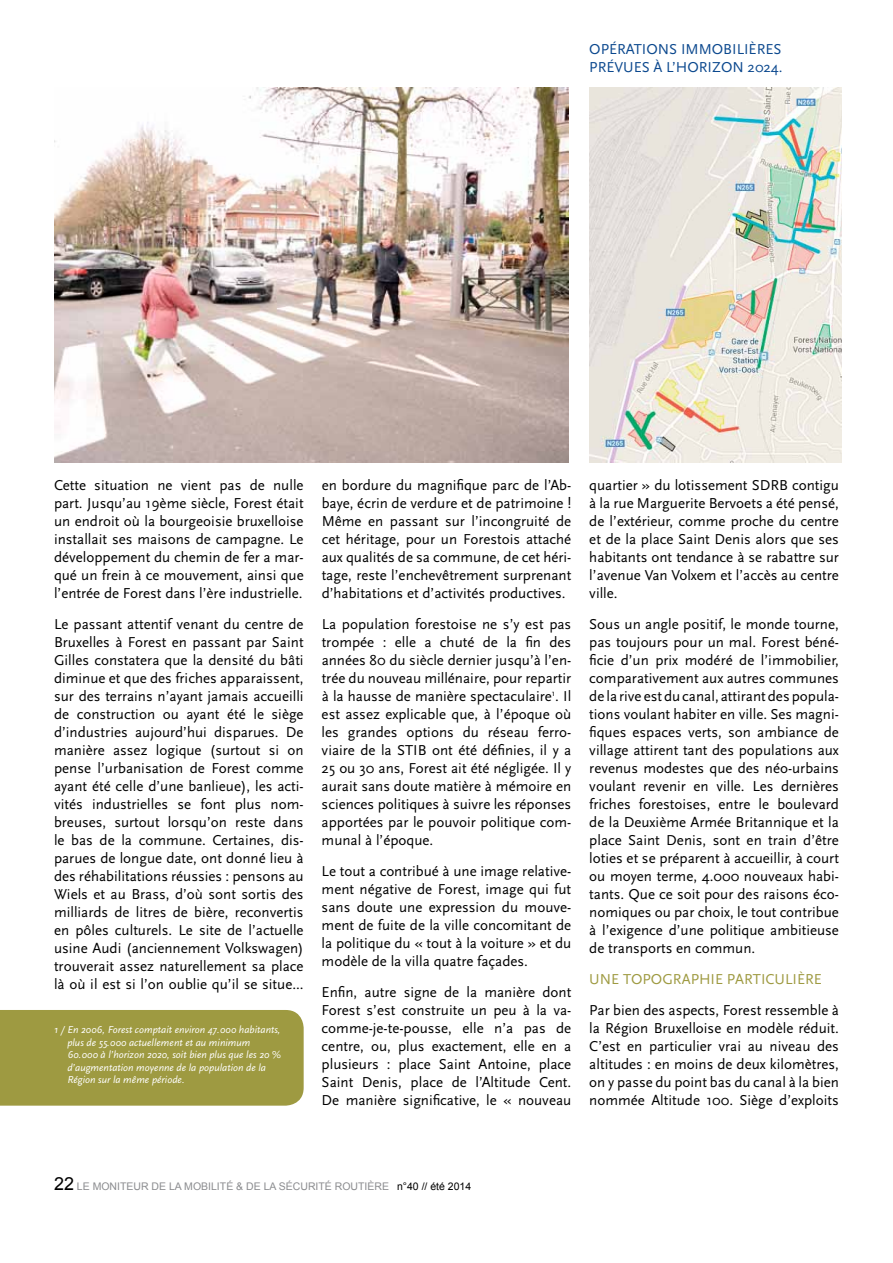
<style>
.page{position:relative;width:893px;height:1263px;background:#fff}
.page>*{position:absolute;margin:0;border:0;box-sizing:border-box;transform-origin:0 0}
.t1{font:15px/18px "Scala Sans";color:#000;text-align:justify}
.t2{font:15px/18px "Scala Sans";color:#0b488e;text-align:right}
.t3{font:15px "Scala Sans";color:#9e9a41}
.t4{font:italic 10.5px/12.6px "Scala Sans";color:#fff}
.t5{font:10.5px "Arial";color:#8b8c8f}
.s1{font-size:18px;color:#000}
.s2{color:#000}
</style>
<div class="page">
<img style="left:54px;top:88px;width:514px;height:374px">
<img style="left:589px;top:88px;width:252px;height:374px">
<div style="left:0;top:1010px;width:304px;height:96px;background:#9e9a41"></div>
<p class="t2" style="left:589px;top:40px;width:46px">Opératio</p>
<p class="t2" style="left:658px;top:40px;width:33px">ns immobili</p>
<p class="t2" style="left:589px;top:40px;width:195px">ères<br>prévu es à l’ho ri zo n 2024.</p>
<p class="t1" style="left:54px;top:477px;width:251px">Cette situation ne vient pas de nulle part. Jusqu’au 19ème siècle, Forest était un endroit où la bourgeoisie bruxelloise installait ses maisons de campagne. Le développement du chemin de fer a mar&shy;qué un frein à ce mouvement, ainsi que l’entrée de Forest dans l’ère industrielle.</p>
<p class="t1" style="left:54px;top:615px;width:251px">Le passant attentif venant du centre de Bruxelles à Forest en passant par Saint Gilles constatera que la densité du bâti diminue et que des friches apparaissent, sur des terrains n’ayant jamais accueilli de construction ou ayant été le siège d’industries aujourd’hui disparues. De manière assez logique (surtout si on pense l’urbanisation de Forest comme ayant été celle d’une banlieue), les acti&shy;vités industrielles se font plus nom&shy;breuses, surtout lorsqu’on reste dans le bas de la commune. Certaines, dis&shy;parues de longue date, ont donné lieu à des réhabilitations réussies : pensons au Wiels et au Brass, d’où sont sortis des milliards de litres de bière, reconvertis en pôles culturels. Le site de l’actuelle usine Audi (anciennement Volkswagen) trouverait assez naturellement sa place là où il est si l’on oublie qu’il se situe...</p>
<p class="t4" style="left:67px;top:1023px;width:215px;text-indent:-13px">1 / En 2006, Forest comptait environ 47.000 habitants, plus de 55.000 actuellement et au minimum 60.000 à l’horizon 2020, soit bien plus que les 20 % d’augmentation moyenne de la population de la Région sur la même période.</p>
<p class="t1" style="left:322px;top:477px;width:251px">en bordure du magnifique parc de l’Ab&shy;baye, écrin de verdure et de patrimoine !<br>Même en passant sur l’incongruité de cet héritage, pour un Forestois attaché aux qualités de sa commune, de cet héri&shy;tage, reste l’enchevêtrement surprenant d’habitations et d’activités productives.</p>
<p class="t1" style="left:322px;top:615px;width:251px">La population forestoise ne s’y est pas trompée : elle a chuté de la fin des années 80 du siècle dernier jusqu’à l’en&shy;trée du nouveau millénaire, pour repartir à la hausse de manière spectaculaire<sup>1</sup>. Il est assez explicable que, à l’époque où les grandes options du réseau ferro&shy;viaire de la STIB ont été définies, il y a 25 ou 30 ans, Forest ait été négligée. Il y aurait sans doute matière à mémoire en sciences politiques à suivre les réponses apportées par le pouvoir politique com&shy;munal à l’époque.</p>
<p class="t1" style="left:322px;top:862px;width:251px">Le tout a contribué à une image relative&shy;ment négative de Forest, image qui fut sans doute une expression du mouve&shy;ment de fuite de la ville concomitant de la politique du « tout à la voiture » et du modèle de la villa quatre façades.</p>
<p class="t1" style="left:322px;top:983px;width:251px">Enfin, autre signe de la manière dont Forest s’est construite un peu à la va&shy;comme-je-te-pousse, elle n’a pas de centre, ou, plus exactement, elle en a plusieurs : place Saint Antoine, place Saint Denis, place de l’Altitude Cent.<br>De manière significative, le « nouveau</p>
<p class="t1" style="left:589px;top:477px;width:251px">quartier » du lotissement SDRB contigu à la rue Marguerite Bervoets a été pensé, de l’extérieur, comme proche du centre et de la place Saint Denis alors que ses habitants ont tendance à se rabattre sur l’avenue Van Volxem et l’accès au centre ville.</p>
<p class="t1" style="left:589px;top:615px;width:251px">Sous un angle positif, le monde tourne, pas toujours pour un mal. Forest béné&shy;ficie d’un prix modéré de l’immobilier, comparativement aux autres communes de la rive est du canal, attirant des popula&shy;tions voulant habiter en ville. Ses magni&shy;fiques espaces verts, son ambiance de village attirent tant des populations aux revenus modestes que des néo-urbains voulant revenir en ville. Les dernières friches forestoises, entre le boulevard de la Deuxième Armée Britannique et la place Saint Denis, sont en train d’être loties et se préparent à accueillir, à court ou moyen terme, 4.000 nouveaux habi&shy;tants. Que ce soit pour des raisons éco&shy;nomiques ou par choix, le tout contribue à l’exigence d’une politique ambitieuse de transports en commun.</p>
<p class="t3" style="left:589px;top:971px;width:45px">Une topo</p>
<p class="t3" style="left:662px;top:971px;width:29px">graphi</p>
<p class="t3" style="left:715px;top:971px;width:108px">e particuli ère</p>
<p class="t1" style="left:589px;top:1001px;width:251px">Par bien des aspects, Forest ressemble à la Région Bruxelloise en modèle réduit.<br>C’est en particulier vrai au niveau des altitudes : en moins de deux kilomètres, on y passe du point bas du canal à la bien nommée Altitude 100. Siège d’exploits</p>
<p class="t5" style="left:54px;top:1179px;width:419px"><span class="s1">22</span> LE MONITEUR DE LA MOBILITÉ &amp; DE LA SÉCURITÉ ROUTIÈRE <span class="s2">N°40 // ÉTÉ 2014</span></p>
</div>
